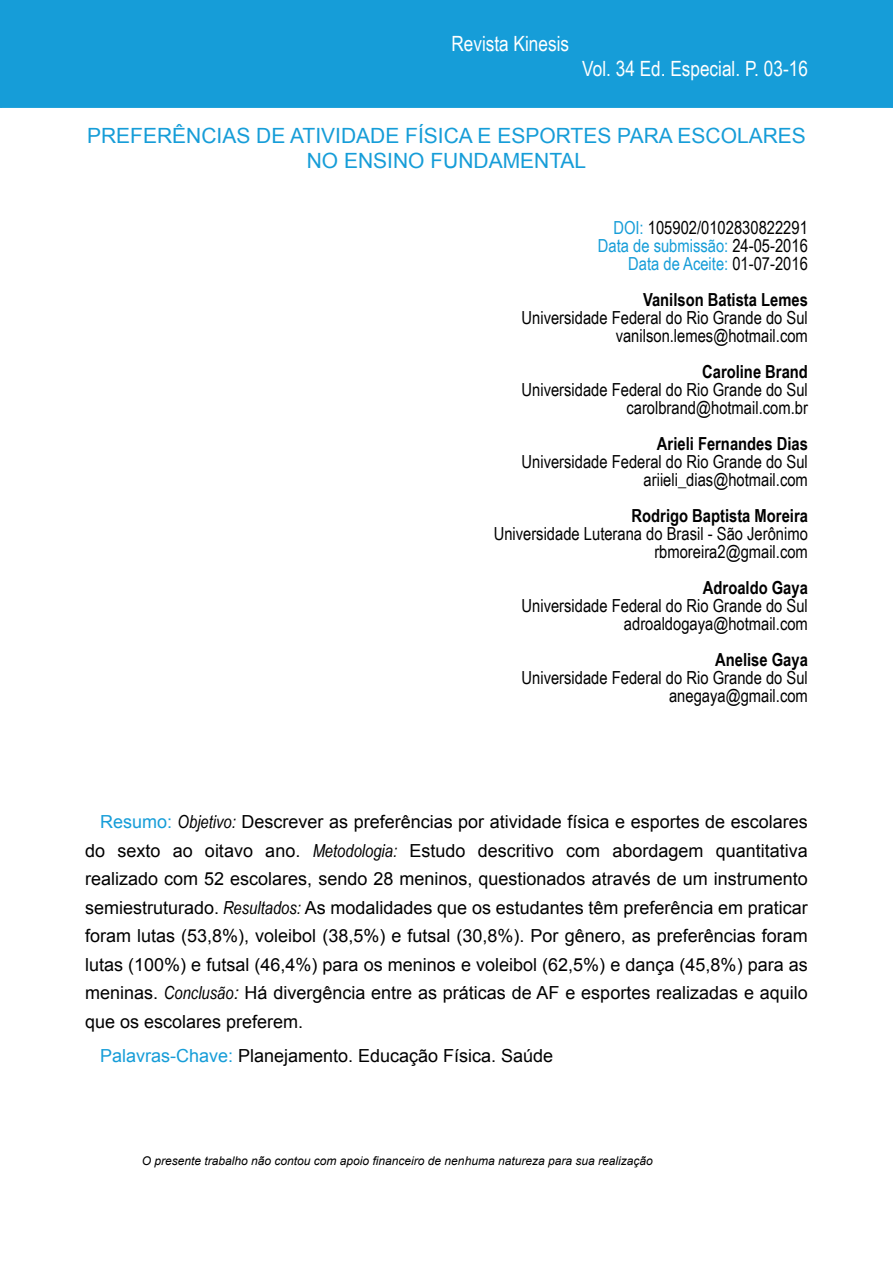
<style>
.page{position:relative;width:893px;height:1263px;background:#fff}
.page>*{position:absolute;margin:0;border:0;box-sizing:border-box;transform-origin:0 0}
.Título{font:21px/25.2px "Arial";color:#169dd8;text-align:center}
.Citação{font:21px "Arial Narrow";color:#fff}
.RESUMO{font:18px/28.5px "Arial";color:#000;text-align:right}
.DOI{font:18px "Arial Narrow";color:#000}
.DOI-2{font:700 18px "Arial Narrow";color:#000}
.DOI-3{font:18px "Arial Narrow";color:#169dd8}
.titulo_resumo{font:18px "Arial";color:#000}
.RESUMO-2{font:italic 18px "Arial Narrow";color:#000}
.nota{font:italic 12px "Arial";color:#000}
.s1{color:#169dd8}
.s2{color:#000}
.s3{font-family:"Arial Narrow";font-style:italic}
.s4{font-style:italic}
</style>
<div class="page">
<div style="left:1px;top:1px;width:891px;height:106px;background:#169dd8"></div>
<div style="left:0;top:0;width:893px;height:108px;border:1px solid #169dd8"></div>
<p class="Citação" style="left:451px;top:28px;width:119px">Revista Kinesis</p>
<p class="Citação" style="left:582px;top:54px;width:227px">Vol. 34 Ed. Especial .P. 03-16</p>
<p class="Título" style="left:87px;top:123px;width:720px">PREFERÊNCIAS DE ATIVIDADE FÍSICA E ESPORTES PARA ESCOLARES<br>NO ENSINO FUNDAMENTAL</p>
<p class="DOI" style="left:613px;top:214px;width:196px"><span class="s1">DOI:</span> 105902/0102830822291</p>
<p class="DOI-3" style="left:598px;top:232px;width:212px">Data de submissão: <span class="s2">24-05-2016</span></p>
<p class="DOI-3" style="left:628px;top:250px;width:181px">Data de Aceite: <span class="s2">01-07-2016</span></p>
<p class="DOI-2" style="left:643px;top:286px;width:166px">Vanilson Batista Lemes</p>
<p class="DOI" style="left:522px;top:304px;width:288px">Universidade Federal do Rio Grande do Sul</p>
<p class="DOI" style="left:616px;top:322px;width:194px">vanilson.lemes@hotmail.com</p>
<p class="DOI-2" style="left:702px;top:358px;width:107px">Caroline Brand</p>
<p class="DOI" style="left:522px;top:376px;width:288px">Universidade Federal do Rio Grande do Sul</p>
<p class="DOI" style="left:626px;top:394px;width:183px">carolbrand@hotmail.com.br</p>
<p class="DOI-2" style="left:657px;top:430px;width:152px">Arieli Fernandes Dias</p>
<p class="DOI" style="left:522px;top:448px;width:288px">Universidade Federal do Rio Grande do Sul</p>
<p class="DOI" style="left:644px;top:466px;width:166px">ariieli_dias@hotmail.com</p>
<p class="DOI-2" style="left:632px;top:502px;width:178px">Rodrigo Baptista Moreira</p>
<p class="DOI" style="left:494px;top:520px;width:316px">Universidade Luterana do Brasil - São Jerônimo</p>
<p class="DOI" style="left:654px;top:538px;width:155px">rbmoreira @2 gmail.com</p>
<p class="DOI-2" style="left:703px;top:574px;width:106px">Adroaldo Gaya</p>
<p class="DOI" style="left:522px;top:592px;width:288px">Universidade Federal do Rio Grande do Sul</p>
<p class="DOI" style="left:624px;top:610px;width:185px">adroaldogaya@hotmail.com</p>
<p class="DOI-2" style="left:715px;top:646px;width:94px">Anelise Gaya</p>
<p class="DOI" style="left:522px;top:664px;width:288px">Universidade Federal do Rio Grande do Sul</p>
<p class="DOI" style="left:669px;top:682px;width:140px">anegaya@gmail.com</p>
<p class="RESUMO" style="left:100px;top:808px;width:709px"><span class="s1">Resumo:</span> <span class="s3">Objetivo:</span> Descrever as preferências por atividade física e esportes de escolares quantitativa</p>
<p class="RESUMO" style="left:85px;top:836px;width:724px;text-align:left">do<br>realizado com 52 escolares, sendo 28 meninos, questionados através de um instrumento semiestruturado. <span class="s3">Resultados:</span> As modalidades que os estudantes têm preferência em praticar foram lutas (53,8% ,) voleibol (38,5%) e futsal (30,8% .) Por gênero, as preferências foram lutas (100%) e futsal (46,4%) para os meninos e voleibol (62,5%) e dança (45,8%) para as meninas. <span class="s3">Conclusão</span><span class="s4">:</span> Há divergência entre as práticas de AF e esportes realizadas e aquilo que os escolares preferem.</p>
<p class="titulo_resumo" style="left:100px;top:1044px;width:455px"><span class="s1">Palavras-Chave:</span> Planejamento. Educação Física. Saúde</p>
<p class="RESUMO" style="left:205px;top:836px;width:50px">oitavo</p>
<p class="RESUMO-2" style="left:313px;top:838px;width:86px">Metodologia:</p>
<p class="RESUMO" style="left:409px;top:836px;width:58px">Estudo</p>
<p class="RESUMO" style="left:478px;top:836px;width:78px">descritivo</p>
<p class="RESUMO" style="left:612px;top:836px;width:93px">abordagem</p>
<p class="RESUMO" style="left:117px;top:836px;width:45px">sexto</p>
<p class="RESUMO" style="left:173px;top:836px;width:22px">ao</p>
<p class="RESUMO" style="left:265px;top:836px;width:37px">ano.</p>
<p class="RESUMO" style="left:566px;top:836px;width:36px">com</p>
<p class="nota" style="left:142px;top:1153px;width:512px">O presente trabalho não contou com apoio financeiro de nenhuma natureza para sua realização</p>
</div>
